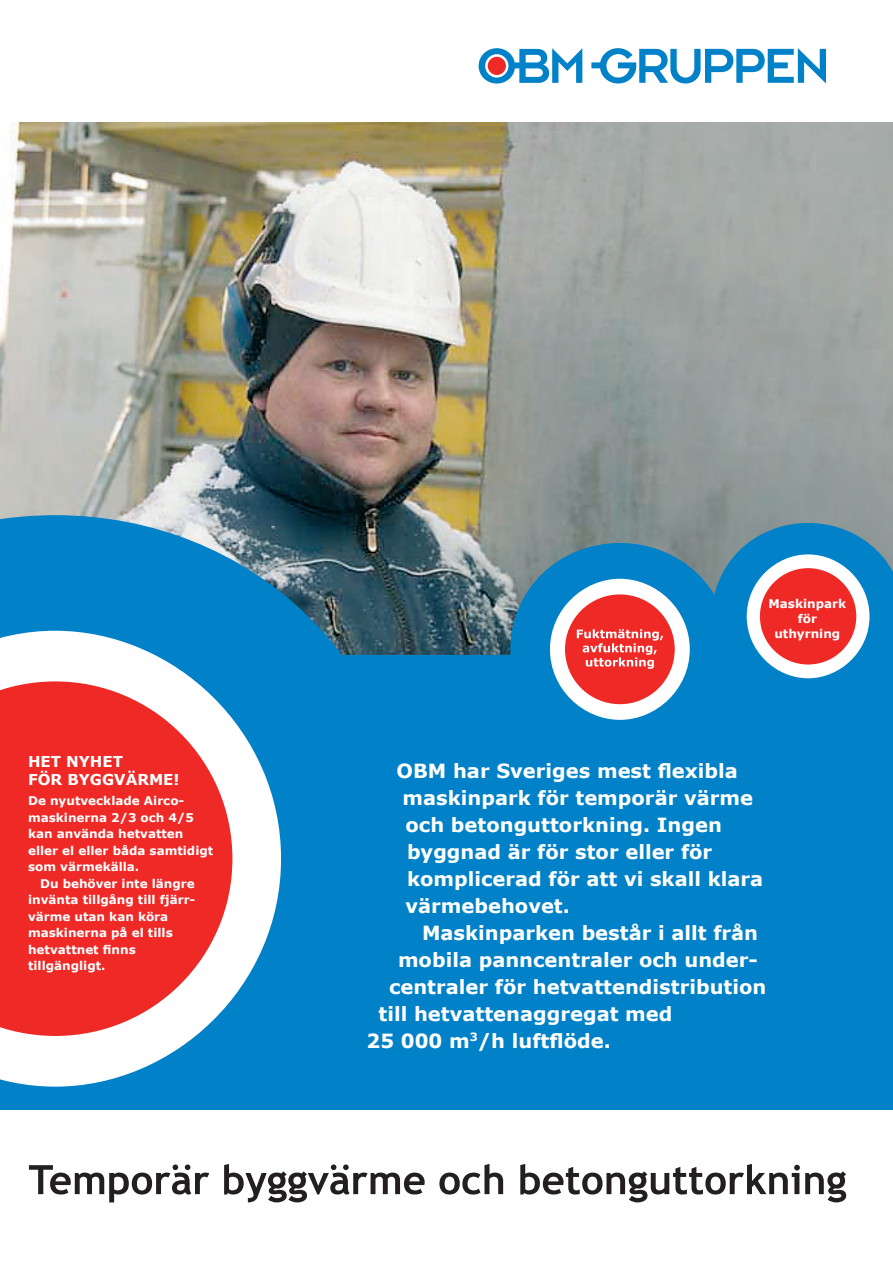
<style>
.page{position:relative;width:893px;height:1263px;background:#fff}
.page>*{position:absolute;margin:0;border:0;box-sizing:border-box;transform-origin:0 0}
.t1{font:700 19.5px/27px "Verdana";color:#fff}
.t2{font:700 15px/18px "Verdana";color:#fff}
.t3{font:700 12px/15px "Verdana";color:#fff;text-align:center}
</style>
<div class="page">
<img style="left:0;top:122px;width:893px;height:533px">
<div style="left:409px;top:655px;width:484px;height:455px;background:#0081c8"></div>
<svg style="left:0;top:515px;width:409px;height:595px;background:#3090c4"></svg>
<svg style="left:0;top:681px;width:232px;height:355px;background:#ed4948"></svg>
<div style="left:591px;top:62px;width:14px;height:6px;background:#0081c8"></div>
<svg style="left:479px;top:48px;width:103px;height:36px"></svg>
<div style="left:488px;top:57px;width:18px;height:18px;background:#ee2926;border-radius:50%"></div>
<svg style="left:600px;top:48px;width:226px;height:36px"></svg>
<svg style="left:510px;top:543px;width:219px;height:213px;fill:#0081c8"></svg>
<div style="left:565px;top:594px;width:110px;height:110px;background:#ee2926;border-radius:50%"></div>
<svg style="left:577px;top:629px;width:86px;height:40px"></svg>
<svg style="left:712px;top:523px;width:181px;height:187px"></svg>
<div style="left:760px;top:568px;width:96px;height:96px;background:#ee2926;border-radius:50%"></div>
<svg style="left:29px;top:1164px;width:817px;height:38px"></svg>
<p class="t2" style="left:28px;top:751px;width:153px">HET NYHET<br>FÖR BYGGVÄRME!</p>
<p class="t3" style="left:28px;top:793px;width:158px">De nyutvecklade Airco-</p>
<p class="t3" style="left:28px;top:809px;width:167px">maskinerna 2/3 och 4/5</p>
<p class="t3" style="left:28px;top:826px;width:157px">kan använda hetvatten</p>
<p class="t3" style="left:28px;top:842px;width:187px">eller el eller båda samtidigt</p>
<p class="t3" style="left:28px;top:859px;width:113px">som värmekälla.</p>
<p class="t3" style="left:40px;top:875px;width:156px">Du behöver inte längre</p>
<p class="t3" style="left:28px;top:892px;width:169px">invänta tillgång till fjärr-</p>
<p class="t3" style="left:28px;top:908px;width:142px">värme utan kan köra</p>
<p class="t3" style="left:28px;top:925px;width:146px">maskinerna på el tills</p>
<p class="t3" style="left:28px;top:941px;width:109px">hetvattnet finns</p>
<p class="t3" style="left:28px;top:958px;width:79px">tillgängligt.</p>
<p class="t3" style="left:769px;top:595px;width:79px">Maskinpark för uthyrning</p>
<p class="t1" style="left:402px;top:756px;width:362px;text-indent:-6px">OBM har Sveriges mest flexibla maskinpark för temporär värme och betonguttorkning. Ingen byggnad är för stor eller för komplicerad för att vi skall klara värmebehovet.</p>
<p class="t1" style="left:422px;top:918px;width:338px">Maskinparken består i allt från</p>
<p class="t1" style="left:398px;top:945px;width:361px">mobila panncentraler och under-</p>
<p class="t1" style="left:389px;top:972px;width:379px">centraler för hetvattendistribution</p>
<p class="t1" style="left:378px;top:999px;width:295px">till hetvattenaggregat med</p>
<p class="t1" style="left:366px;top:1026px;width:246px">25 000 m<sup>3</sup>/h luftflöde.</p>
</div>
